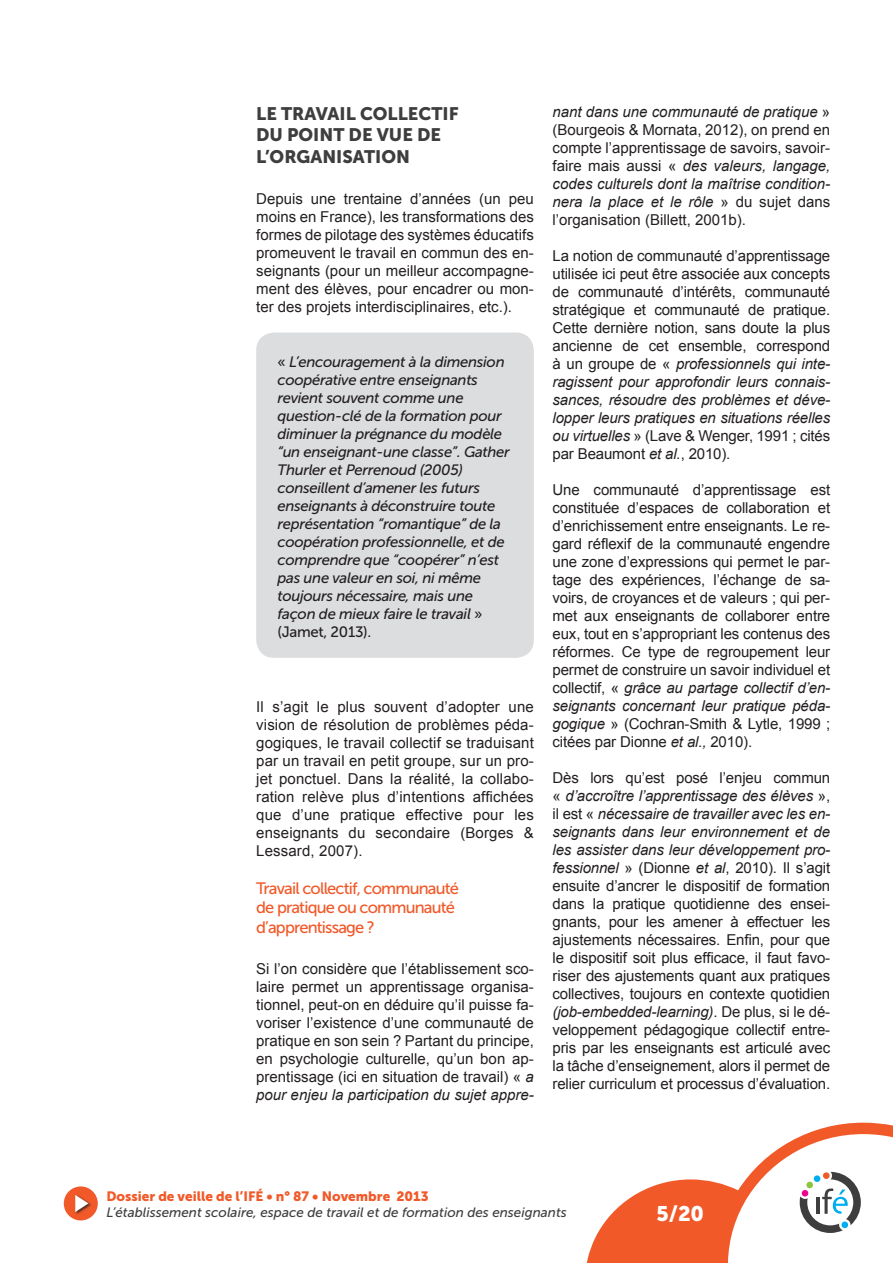
<style>
.page{position:relative;width:893px;height:1263px;background:#fff}
.page>*{position:absolute;margin:0;border:0;box-sizing:border-box;transform-origin:0 0}
.t1{font:21px "Museo Sans 900";color:#fff}
.t2{font:18px/21.6px "Museo Sans 900";color:#3e3e3f}
.t3{font:16.5px/19.8px "Museo Sans 500";letter-spacing:-.05em;color:#f15929}
.t4{font:15px/18px "Arial";color:#231f20;text-align:justify}
.t5{font:italic 15px/18px "Museo Sans 500";letter-spacing:-.02em;color:#231f20}
.t6{font:italic 13.5px "Museo Sans 500";color:#3e3e3f}
.t7{font:13.5px "Museo Sans 900";color:#f15929}
.s1{font-style:normal}
.s2{font-style:italic}
</style>
<div class="page">
<div style="left:64px;top:1186px;width:34px;height:34px;background:#f15929;border-radius:50%"></div>
<div style="left:75px;top:1194px;width:16px;height:21px;background:#231f20;opacity:.75"></div>
<svg style="left:75px;top:1195px;width:13px;height:17px"></svg>
<svg style="left:587px;top:1123px;width:306px;height:140px"></svg>
<div style="left:806px;top:1181px;width:7px;height:7px;background:#8bc63e;border-radius:50%"></div>
<div style="left:814px;top:1175px;width:6px;height:7px;background:#00aeef;border-radius:50%"></div>
<div style="left:823px;top:1172px;width:7px;height:7px;background:#f15929;border-radius:50%"></div>
<div style="left:841px;top:1221px;width:7px;height:7px;background:#00aeef;border-radius:50%"></div>
<div style="left:801px;top:1190px;width:7px;height:7px;background:#ed028c;border-radius:50%"></div>
<div style="left:256px;top:332px;width:278px;height:326px;background:#dcdddf;border-radius:18px"></div>
<p class="t2" style="left:256px;top:103px;width:204px">LE TRAVAIL COLLECTIF<br>DU POINT DE VUE DE<br>L’ORGANISATION</p>
<p class="t4" style="left:256px;top:189px;width:279px">Depuis une trentaine d’années (un peu moins en France), les transformations des formes de pilotage des systèmes éducatifs promeuvent le travail en commun des en&shy;seignants (pour un meilleur accompagne&shy;ment des élèves, pour encadrer ou mon&shy;ter des projets interdisciplinaires, etc.).</p>
<p class="t5" style="left:277px;top:352px;width:234px"><span class="s1">«</span> L’encouragement à la dimension coopérative entre enseignants revient souvent comme une question-clé de la formation pour diminuer la prégnance du modèle “un enseignant-une classe”. Gather<br>Thurler et Perrenoud (2005) conseillent d’amener les futurs enseignants à déconstruire toute représentation “romantique” de la coopération professionnelle, et de comprendre que “coopérer” n’est pas une valeur en soi, ni même toujours nécessaire, mais une façon de mieux faire le travail <span class="s1">» (Jamet, 2013).</span></p>
<p class="t4" style="left:256px;top:698px;width:279px">Il s’agit le plus souvent d’adopter une vision de résolution de problèmes péda&shy;gogiques, le travail collectif se traduisant par un travail en petit groupe, sur un pro&shy;jet ponctuel. Dans la réalité, la collabo&shy;ration relève plus d’intentions affichées que d’une pratique effective pour les enseignants du secondaire (Borges &amp; Lessard, 2007).</p>
<p class="t3" style="left:256px;top:878px;width:204px">Travail collectif, communauté de pratique ou communauté d’apprentissage ?</p>
<p class="t4" style="left:256px;top:960px;width:279px">Si l’on considère que l’établissement sco&shy;laire permet un apprentissage organisa&shy;tionnel, peut-on en déduire qu’il puisse fa&shy;voriser l’existence d’une communauté de pratique en son sein ? Partant du principe, en psychologie culturelle, qu’un bon ap&shy;prentissage (ici en situation de travail) « <span class="s2">a pour enjeu la participation du sujet appre-</span></p>
<p class="t4" style="left:553px;top:103px;width:279px"><span class="s2">nant dans une communauté de pratique</span> » (Bourgeois &amp; Mornata, 2012), on prend en compte l’apprentissage de savoirs, savoir&shy;faire mais aussi « <span class="s2">des valeurs, langage, codes culturels dont la maîtrise condition&shy;nera la place et le rôle</span> » du sujet dans l’organisation (Billett, 2001b).</p>
<p class="t4" style="left:553px;top:247px;width:279px">La notion de communauté d’apprentissage utilisée ici peut être associée aux concepts de communauté d’intérêts, communauté stratégique et communauté de pratique.<br>Cette dernière notion, sans doute la plus ancienne de cet ensemble, correspond à un groupe de « <span class="s2">professionnels qui inte&shy;ragissent pour approfondir leurs connais&shy;sances, résoudre des problèmes et déve&shy;lopper leurs pratiques en situations réelles ou virtuelles</span> » (Lave &amp; Wenger, 1991 ; cités par Beaumont <span class="s2">et al.</span>, 2010).</p>
<p class="t4" style="left:553px;top:481px;width:279px">Une communauté d’apprentissage est constituée d’espaces de collaboration et d’enrichissement entre enseignants. Le re&shy;gard réflexif de la communauté engendre une zone d’expressions qui permet le par&shy;tage des expériences, l’échange de sa&shy;voirs, de croyances et de valeurs ; qui per&shy;met aux enseignants de collaborer entre eux, tout en s’appropriant les contenus des réformes. Ce type de regroupement leur permet de construire un savoir individuel et collectif, « <span class="s2">grâce au partage collectif d’en&shy;seignants concernant leur pratique péda&shy;gogique</span> » (Cochran-Smith &amp; Lytle, 1999 ; citées par Dionne <span class="s2">et al.,</span> 2010).</p>
<p class="t4" style="left:553px;top:769px;width:279px">Dès lors qu’est posé l’enjeu commun « <span class="s2">d’accroître l’apprentissage des élèves</span> », il est « <span class="s2">nécessaire de travailler avec les en&shy;seignants dans leur environnement et de les assister dans leur développement pro&shy;fessionnel</span> » (Dionne <span class="s2">et al</span>, 2010). Il s’agit ensuite d’ancrer le dispositif de formation dans la pratique quotidienne des ensei&shy;gnants, pour les amener à effectuer les ajustements nécessaires. Enfin, pour que le dispositif soit plus efficace, il faut favo&shy;riser des ajustements quant aux pratiques collectives, toujours en contexte quotidien <span class="s2">(job-embedded-learning)</span>. De plus, si le dé&shy;veloppement pédagogique collectif entre&shy;pris par les enseignants est articulé avec la tâche d’enseignement, alors il permet de relier curriculum et processus d’évaluation.</p>
<p class="t7" style="left:106px;top:1188px;width:324px">DOSSIER DE VEILLE DE L’IFÉ • N° 87 • NOVEMBRE 2013</p>
<p class="t6" style="left:106px;top:1205px;width:462px">L’établissement scolaire, espace de travail et de formation des enseignants</p>
<h1 class="t1" style="left:657px;top:1202px;width:49px">5/20</h1>
</div>
